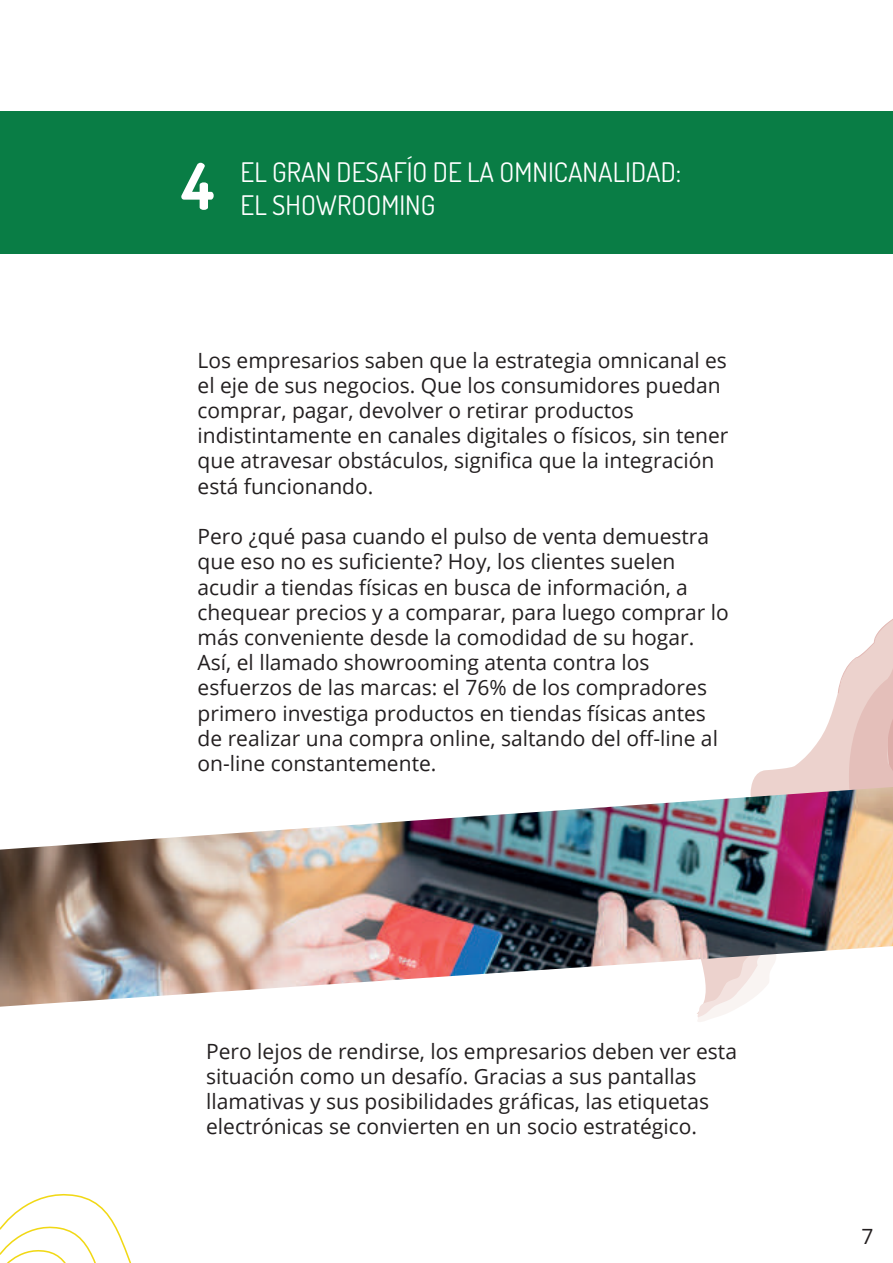
<style>
.page{position:relative;width:893px;height:1263px;background:#fff}
.page>*{position:absolute;margin:0;border:0;box-sizing:border-box;transform-origin:0 0}
.t1{font:700 64.5px "Dosis";color:#fff}
.t2{font:27px "Dosis";color:#fff}
.t3{font:21px/25.2px "Open Sans";color:#231f20}
</style>
<div class="page">
<svg style="left:697px;top:619px;width:196px;height:403px"></svg>
<img style="left:0;top:787px;width:893px;height:220px">
<svg style="left:0;top:1193px;width:132px;height:70px"></svg>
<div style="left:0;top:111px;width:893px;height:142px;background:#097d45"></div>
<h1 class="t1" style="left:181px;top:145px;width:34px">4</h1>
<p class="t2" style="left:241px;top:155px;width:442px">EL GRAN DESAFÍO DE LA OMNICANALIDAD:</p>
<p class="t2" style="left:241px;top:187px;width:196px">EL SHOWROOMING</p>
<p class="t3" style="left:198px;top:347px;width:532px">Los empresarios saben que la estrategia omnicanal es el eje de sus negocios. Que los consumidores puedan comprar, pagar, devolver o retirar productos indistintamente en canales digitales o físicos, sin tener que atravesar obstáculos, significa que la integración está funcionando.</p>
<p class="t3" style="left:198px;top:523px;width:533px">Pero ¿qué pasa cuando el pulso de venta demuestra que eso no es suficiente? Hoy, los clientes suelen acudir a tiendas físicas en busca de información, a chequear precios y a comparar, para luego comprar lo más conveniente desde la comodidad de su hogar.<br>Así, el llamado showrooming atenta contra los esfuerzos de las marcas: el 76% de los compradores primero investiga productos en tiendas físicas antes de realizar una compra online, saltando del off-line al on-line constantemente.</p>
<p class="t3" style="left:206px;top:1038px;width:532px">Pero lejos de rendirse, los empresarios deben ver esta situación como un desafío. Gracias a sus pantallas llamativas y sus posibilidades gráficas, las etiquetas electrónicas se convierten en un socio estratégico.</p>
<p class="t3" style="left:861px;top:1223px;width:14px">7</p>
</div>
